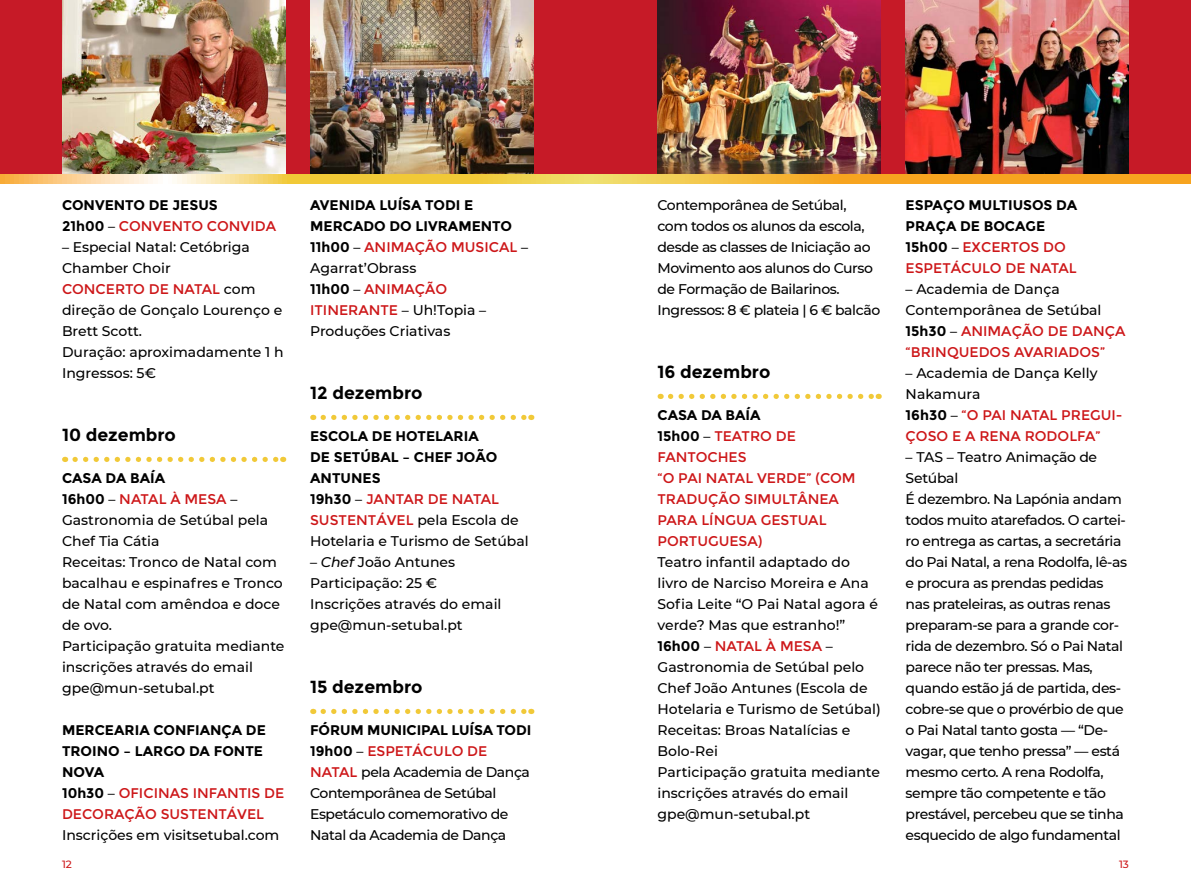
<style>
.page{position:relative;width:1191px;height:893px;background:#fff}
.page>*{position:absolute;margin:0;border:0;box-sizing:border-box;transform-origin:0 0}
.t1{font:700 17.5px "Montserrat";color:#000}
.t2{font:500 14px/21px "Montserrat";letter-spacing:-.015em;color:#000}
.t3{font:700 14px/21px "Montserrat";color:#000}
.t4{font:14px/21px "Montserrat";color:#cd1719}
.t5{font:500 10.5px "Montserrat";color:#cd1719}
.s1{font-weight:500}
.s2{font-weight:400;color:#cd1719}
.s3{font-weight:700}
.s4{font-style:italic}
.s5{font-weight:700;color:#000}
.s6{font-weight:500;color:#000}
</style>
<div class="page">
<svg style="left:0;top:174px;width:1191px;height:10px;background:#f5c250"></svg>
<div style="left:0;top:0;width:1191px;height:174px;background:#c61a27"></div>
<svg style="left:75px;top:457px;width:202px;height:5px"></svg>
<svg style="left:323px;top:415px;width:202px;height:5px"></svg>
<svg style="left:323px;top:709px;width:202px;height:5px"></svg>
<svg style="left:670px;top:394px;width:209px;height:5px"></svg>
<img style="left:62px;top:0;width:223px;height:174px">
<img style="left:310px;top:0;width:223px;height:174px">
<img style="left:657px;top:0;width:224px;height:174px">
<img style="left:905px;top:0;width:224px;height:174px">
<p class="t3" style="left:62px;top:195px;width:215px">CONVENTO DE JESUS<br>21h00 <span class="s1">–</span> <span class="s2">CONVENTO CONVIDA</span></p>
<p class="t2" style="left:62px;top:236px;width:223px">– Especial Natal: Cetóbriga<br>Chamber Choir<br><span class="s2">CONCERTO DE NATAL</span> com direção de Gonçalo Lourenço e<br>Brett Scott.<br>Duração: aproximadamente 1 h<br>Ingressos: 5€</p>
<p class="t1" style="left:62px;top:424px;width:115px">10 dezembro</p>
<p class="t2" style="left:62px;top:467px;width:224px"><span class="s3">CASA DA BAÍA<br>16h00</span> – <span class="s2">NATAL À MESA</span> –<br>Gastronomia de Setúbal pela<br>Chef Tia Cátia<br>Receitas: Tronco de Natal com bacalhau e espinafres e Tronco de Natal com amêndoa e doce de ovo.<br>Participação gratuita mediante inscrições através do email gpe@mun-setubal.pt</p>
<p class="t3" style="left:62px;top:720px;width:224px">MERCEARIA CONFIANÇA DE<br>TROINO – LARGO DA FONTE<br>NOVA<br>10h30 <span class="s1">–</span> <span class="s2">OFICINAS INFANTIS DE<br>DECORAÇÃO SUSTENTÁVEL</span></p>
<p class="t2" style="left:62px;top:824px;width:219px">Inscrições em visitsetubal.com</p>
<p class="t3" style="left:310px;top:195px;width:219px">AVENIDA LUÍSA TODI E<br>MERCADO DO LIVRAMENTO<br>11h00 <span class="s1">–</span> <span class="s2">ANIMAÇÃO MUSICAL</span> <span class="s1">–<br>Agarrat’Obrass<br></span>11h00 <span class="s1">–</span> <span class="s2">ANIMAÇÃO<br>ITINERANTE</span> <span class="s1">– Uh!Topia –<br>Produções Criativas</span></p>
<p class="t1" style="left:310px;top:382px;width:114px">12 dezembro</p>
<p class="t3" style="left:310px;top:426px;width:220px">ESCOLA DE HOTELARIA<br>DE SETÚBAL – CHEF JOÃO<br>ANTUNES<br>19h30 <span class="s1">–</span> <span class="s2">JANTAR DE NATAL<br>SUSTENTÁVEL</span> <span class="s1">pela Escola de<br>Hotelaria e Turismo de Setúbal</span></p>
<p class="t2" style="left:310px;top:551px;width:193px">– <span class="s4">Chef</span> João Antunes<br>Participação: 25 €<br>Inscrições através do email gpe@mun-setubal.pt</p>
<p class="t1" style="left:310px;top:676px;width:114px">15 dezembro</p>
<p class="t2" style="left:310px;top:719px;width:223px"><span class="s3">FÓRUM MUNICIPAL LUÍSA TODI<br>19h00</span> – <span class="s2">ESPETÁCULO DE<br>NATAL</span> pela Academia de Dança<br>Contemporânea de Setúbal<br>Espetáculo comemorativo de<br>Natal da Academia de Dança</p>
<p class="t2" style="left:657px;top:194px;width:224px">Contemporânea de Setúbal, com todos os alunos da escola, desde as classes de Iniciação ao<br>Movimento aos alunos do Curso de Formação de Bailarinos.<br>Ingressos: 8 € plateia | 6 € balcão</p>
<p class="t1" style="left:657px;top:361px;width:114px">16 dezembro</p>
<p class="t4" style="left:657px;top:405px;width:200px"><span class="s5">CASA DA BAÍA<br>15h00</span> <span class="s6">–</span> TEATRO DE<br>FANTOCHES<br>“O PAI NATAL VERDE” (COM<br>TRADUÇÃO SIMULTÂNEA<br>PARA LÍNGUA GESTUAL<br>PORTUGUESA)</p>
<p class="t2" style="left:657px;top:551px;width:225px">Teatro infantil adaptado do livro de Narciso Moreira e Ana<br>Sofia Leite “O Pai Natal agora é verde? Mas que estranho!”<br><span class="s3">16h00</span> – <span class="s2">NATAL À MESA</span> –<br>Gastronomia de Setúbal pelo<br>Chef João Antunes (Escola de<br>Hotelaria e Turismo de Setúbal)<br>Receitas: Broas Natalícias e<br>Bolo-Rei<br>Participação gratuita mediante inscrições através do email gpe@mun-setubal.pt</p>
<p class="t3" style="left:905px;top:195px;width:173px">ESPAÇO MULTIUSOS DA<br>PRAÇA DE BOCAGE<br>15h00 <span class="s1">–</span> <span class="s2">EXCERTOS DO<br>ESPETÁCULO DE NATAL</span></p>
<p class="t2" style="left:905px;top:278px;width:221px">– Academia de Dança<br>Contemporânea de Setúbal<br><span class="s3">15h30</span> – <span class="s2">ANIMAÇÃO DE DANÇA “BRINQUEDOS AVARIADOS”</span></p>
<p class="t4" style="left:905px;top:363px;width:218px"><span class="s6">– Academia de Dança Kelly<br>Nakamura<br></span><span class="s5">16h30</span> <span class="s6">–</span> “O PAI NATAL PREGUI-<br>ÇOSO E A RENA RODOLFA”</p>
<p class="t2" style="left:905px;top:446px;width:223px">– TAS – Teatro Animação de<br>Setúbal<br>É dezembro. Na Lapónia andam todos muito atarefados. O cartei&shy;ro entrega as cartas, a secretária do Pai Natal, a rena Rodolfa, lê-as e procura as prendas pedidas nas prateleiras, as outras renas preparam-se para a grande cor&shy;rida de dezembro. Só o Pai Natal parece não ter pressas. Mas, quando estão já de partida, des&shy;cobre-se que o provérbio de que o Pai Natal tanto gosta — “De&shy;vagar, que tenho pressa” — está mesmo certo. A rena Rodolfa, sempre tão competente e tão prestável, percebeu que se tinha esquecido de algo fundamental</p>
<p class="t5" style="left:62px;top:857px;width:11px">12</p>
<p class="t5" style="left:1119px;top:857px;width:11px">13</p>
</div>
